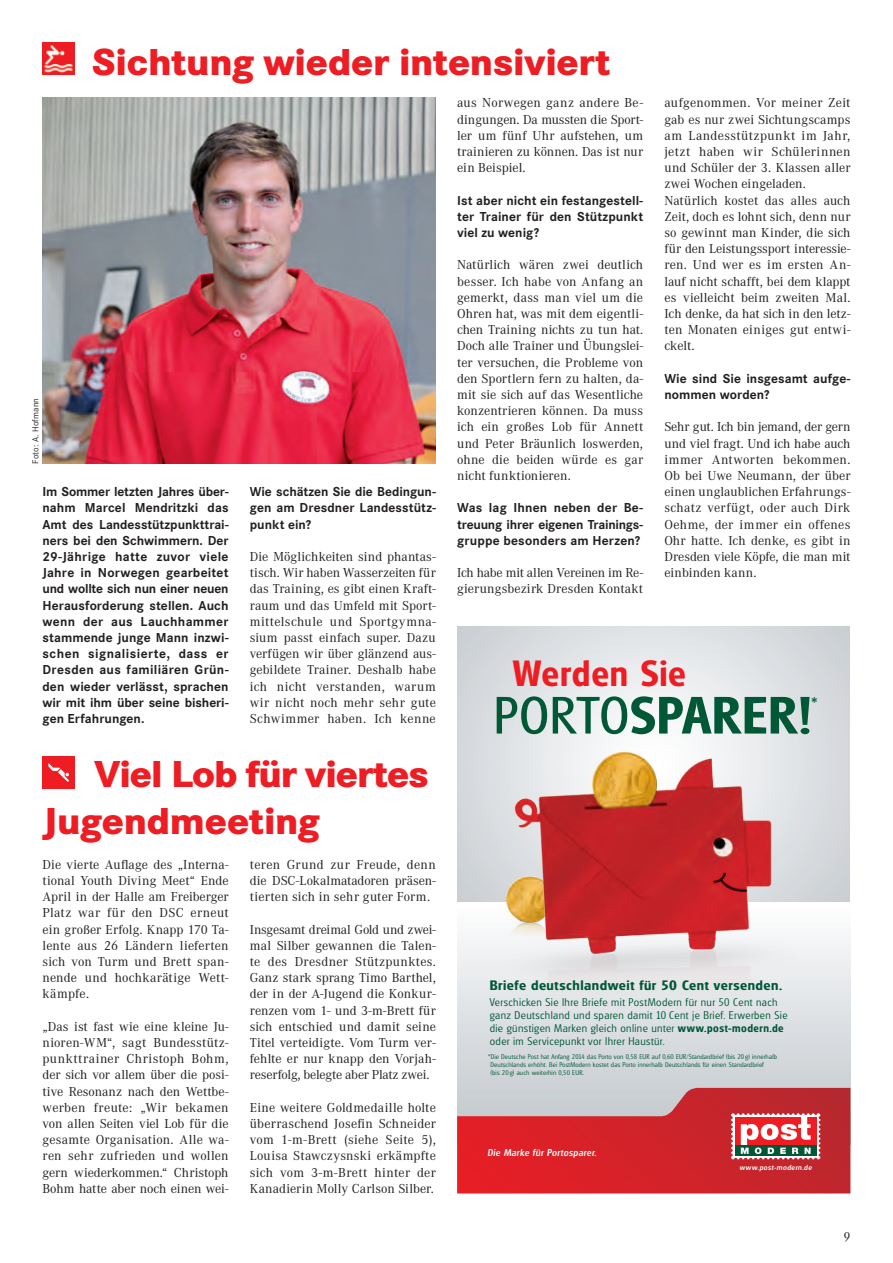
<style>
.page{position:relative;width:893px;height:1263px;background:#fff}
.page>*{position:absolute;margin:0;border:0;box-sizing:border-box;transform-origin:0 0}
.t1{font:600 50.85px "Glasgow";letter-spacing:.02em;color:#005836}
.t2{font:800 39px/46.8px "Corporate S";letter-spacing:-.005em;color:#ee1d23}
.t3{font:600 35.4px "Glasgow";letter-spacing:.025em;color:#ee1d23}
.t4{font:17.85px "Glasgow";color:#005836}
.t5{font:13.5px/16.2px "Corporate A";letter-spacing:.005em;color:#231f20;text-align:justify}
.t6{font:700 13.5px/16.2px "Corporate S";letter-spacing:.005em;color:#231f20;text-align:justify}
.t7{font:600 13.2px "Glasgow";letter-spacing:.04em;color:#005836;scale:1.07 1}
.t8{font:300 10.8px/13px "Glasgow";letter-spacing:.035em;color:#005836}
.t9{font:italic 500 9.6px "Glasgow";letter-spacing:.04em;color:#fff}
.t10{font:9px "Corporate S";letter-spacing:.02em;color:#231f20}
.t11{font:italic 500 7.05px "Glasgow";letter-spacing:.045em;color:#fff;scale:1.07 1}
.t12{font:300 6.6px/7.9px "Glasgow";letter-spacing:.02em;color:#005836}
.s1{font-weight:400}
.s2{font-weight:600}
</style>
<div class="page">
<img style="left:43px;top:98px;width:393px;height:366px">
<svg style="left:457px;top:626px;width:393px;height:276px;background:#dee1e4"></svg>
<svg style="left:457px;top:938px;width:393px;height:150px;background:#d7dadd"></svg>
<img style="left:480px;top:734px;width:337px;height:304px">
<svg style="left:457px;top:1088px;width:393px;height:105px;background:#ce464b"></svg>
<img style="left:43px;top:43px;width:32px;height:32px">
<div style="left:43px;top:756px;width:32px;height:32px;background:#ee1d23"></div>
<svg style="left:48px;top:763px;width:21px;height:19px"></svg>
<h2 class="t2" style="left:92px;top:39px;width:520px">Sichtung wieder intensiviert</h2>
<p class="t10" style="left:31px;top:464px;width:67px;rotate:-90deg">Foto: A. Hofmann</p>
<p class="t6" style="left:43px;top:484px;width:188px">Im Sommer letzten Jahres über&shy;nahm Marcel Mendritzki das Amt des Landesstützpunkttrai&shy;ners bei den Schwimmern. Der 29-Jährige hatte zuvor viele Jahre in Norwegen gearbeitet und wollte sich nun einer neuen Herausforderung stellen. Auch wenn der aus Lauchhammer stammende junge Mann inzwi&shy;schen signalisierte, dass er Dresden aus familiären Grün&shy;den wieder verlässt, sprachen wir mit ihm über seine bisheri&shy;gen Erfahrungen.</p>
<p class="t6" style="left:250px;top:484px;width:188px">Wie schätzen Sie die Bedingun&shy;gen am Dresdner Landesstütz&shy;punkt ein?</p>
<p class="t5" style="left:250px;top:549px;width:188px">Die Möglichkeiten sind phantas&shy;tisch. Wir haben Wasserzeiten für das Training, es gibt einen Kraft&shy;raum und das Umfeld mit Sport&shy;mittelschule und Sportgymna&shy;sium passt einfach super. Dazu verfügen wir über glänzend aus&shy;gebildete Trainer. Deshalb habe ich nicht verstanden, warum wir nicht noch mehr sehr gute Schwimmer haben. Ich kenne</p>
<h2 class="t2" style="left:43px;top:751px;width:388px;text-indent:51px">Viel Lob für viertes<br>Jugendmeeting</h2>
<p class="t5" style="left:43px;top:856px;width:188px">Die vierte Auflage des „Interna&shy;tional Youth Diving Meet“ Ende April in der Halle am Freiberger Platz war für den DSC erneut ein großer Erfolg. Knapp 170 Ta&shy;lente aus 26 Ländern lieferten sich von Turm und Brett span&shy;nende und hochkarätige Wett&shy;kämpfe.</p>
<p class="t5" style="left:43px;top:1018px;width:188px">„Das ist fast wie eine kleine Ju&shy;nioren-WM“, sagt Bundesstütz&shy;punkttrainer Christoph Bohm, der sich vor allem über die posi&shy;tive Resonanz nach den Wettbe&shy;werben freute: „Wir bekamen von allen Seiten viel Lob für die gesamte Organisation. Alle wa&shy;ren sehr zufrieden und wollen gern wiederkommen.“ Christoph Bohm hatte aber noch einen wei-</p>
<p class="t5" style="left:250px;top:856px;width:188px">teren Grund zur Freude, denn die DSC-Lokalmatadoren präsen&shy;tierten sich in sehr guter Form.</p>
<p class="t5" style="left:250px;top:921px;width:188px">Insgesamt dreimal Gold und zwei&shy;mal Silber gewannen die Talen&shy;te des Dresdner Stützpunktes.<br>Ganz stark sprang Timo Barthel, der in der A-Jugend die Konkur&shy;renzen vom 1- und 3-m-Brett für sich entschied und damit seine Titel verteidigte. Vom Turm ver&shy;fehlte er nur knapp den Vorjah&shy;reserfolg, belegte aber Platz zwei.</p>
<p class="t5" style="left:250px;top:1099px;width:188px">Eine weitere Goldmedaille holte überraschend Josefin Schneider vom 1-m-Brett (siehe Seite 5), Louisa Stawczysnski erkämpfte sich vom 3-m-Brett hinter der Kanadierin Molly Carlson Silber.</p>
<p class="t5" style="left:457px;top:95px;width:188px">aus Norwegen ganz andere Be&shy;dingungen. Da mussten die Sport&shy;ler um fünf Uhr aufstehen, um trainieren zu können. Das ist nur ein Beispiel.</p>
<p class="t6" style="left:457px;top:192px;width:188px">Ist aber nicht ein festangestell&shy;ter Trainer für den Stützpunkt viel zu wenig?</p>
<p class="t5" style="left:457px;top:257px;width:188px">Natürlich wären zwei deutlich besser. Ich habe von Anfang an gemerkt, dass man viel um die Ohren hat, was mit dem eigentli&shy;chen Training nichts zu tun hat.<br>Doch alle Trainer und Übungslei&shy;ter versuchen, die Probleme von den Sportlern fern zu halten, da&shy;mit sie sich auf das Wesentliche konzentrieren können. Da muss ich ein großes Lob für Annett und Peter Bräunlich loswerden, ohne die beiden würde es gar nicht funktionieren.</p>
<p class="t6" style="left:457px;top:500px;width:188px">Was lag Ihnen neben der Be&shy;treuung ihrer eigenen Trainings&shy;gruppe besonders am Herzen?</p>
<p class="t5" style="left:457px;top:565px;width:188px">Ich habe mit allen Vereinen im Re&shy;gierungsbezirk Dresden Kontakt</p>
<p class="t5" style="left:664px;top:95px;width:188px;text-align:left">aufgenommen. Vor meiner Zeit gab es nur zwei Sichtungscamps am Landesstützpunkt im Jahr, jetzt haben wir Schülerinnen und Schüler der 3. Klassen aller zwei Wochen eingeladen.<br>Natürlich kostet das alles auch<br>Zeit, doch es lohnt sich, denn nur so gewinnt man Kinder, die sich für den Leistungssport interessie&shy;ren. Und wer es im ersten An&shy;lauf nicht schafft, bei dem klappt es vielleicht beim zweiten Mal.<br>Ich denke, da hat sich in den letz&shy;ten Monaten einiges gut entwi&shy;ckelt.</p>
<p class="t6" style="left:664px;top:370px;width:188px">Wie sind Sie insgesamt aufge&shy;nommen worden?</p>
<p class="t5" style="left:664px;top:419px;width:188px">Sehr gut. Ich bin jemand, der gern und viel fragt. Und ich habe auch immer Antworten bekommen.<br>Ob bei Uwe Neumann, der über einen unglaublichen Erfahrungs&shy;schatz verfügt, oder auch Dirk Oehme, der immer ein offenes Ohr hatte. Ich denke, es gibt in Dresden viele Köpfe, die man mit einbinden kann.</p>
<h3 class="t3" style="left:513px;top:651px;width:175px">Werden Sie</h3>
<h1 class="t1" style="left:494px;top:684px;width:319px"><span class="s1">PORTO</span>SPARER!</h1>
<h3 class="t4" style="left:811px;top:693px;width:8px">*</h3>
<p class="t7" style="left:490px;top:977px;width:275px">Briefe deutschlandweit für 50 Cent versenden.</p>
<p class="t8" style="left:490px;top:996px;width:299px">Verschicken Sie Ihre Briefe mit PostModern für nur 50 Cent nach ganz Deutschland und sparen damit 10 Cent je Brief. Erwerben Sie die günstigen Marken gleich online unter <span class="s2">www.post-modern.de </span>oder im Servicepunkt vor Ihrer Haustür.</p>
<p class="t12" style="left:491px;top:1053px;width:288px;text-indent:-2px">*Die Deutsche Post hat Anfang 2014 das Porto von 0,58 EUR auf 0,60 EUR/Standardbrief (bis 20 g) innerhalb<br>Deutschlands erhöht. Bei PostModern kostet das Porto innerhalb Deutschlands für einen Standardbrief<br>(bis 20 g) auch weiterhin 0,50 EUR.</p>
<p class="t9" style="left:487px;top:1146px;width:111px">Die Marke für Portosparer.</p>
<p class="t11" style="left:739px;top:1163px;width:69px">www.post-modern.de</p>
<p class="t5" style="left:843px;top:1229px;width:9px">9</p>
</div>
